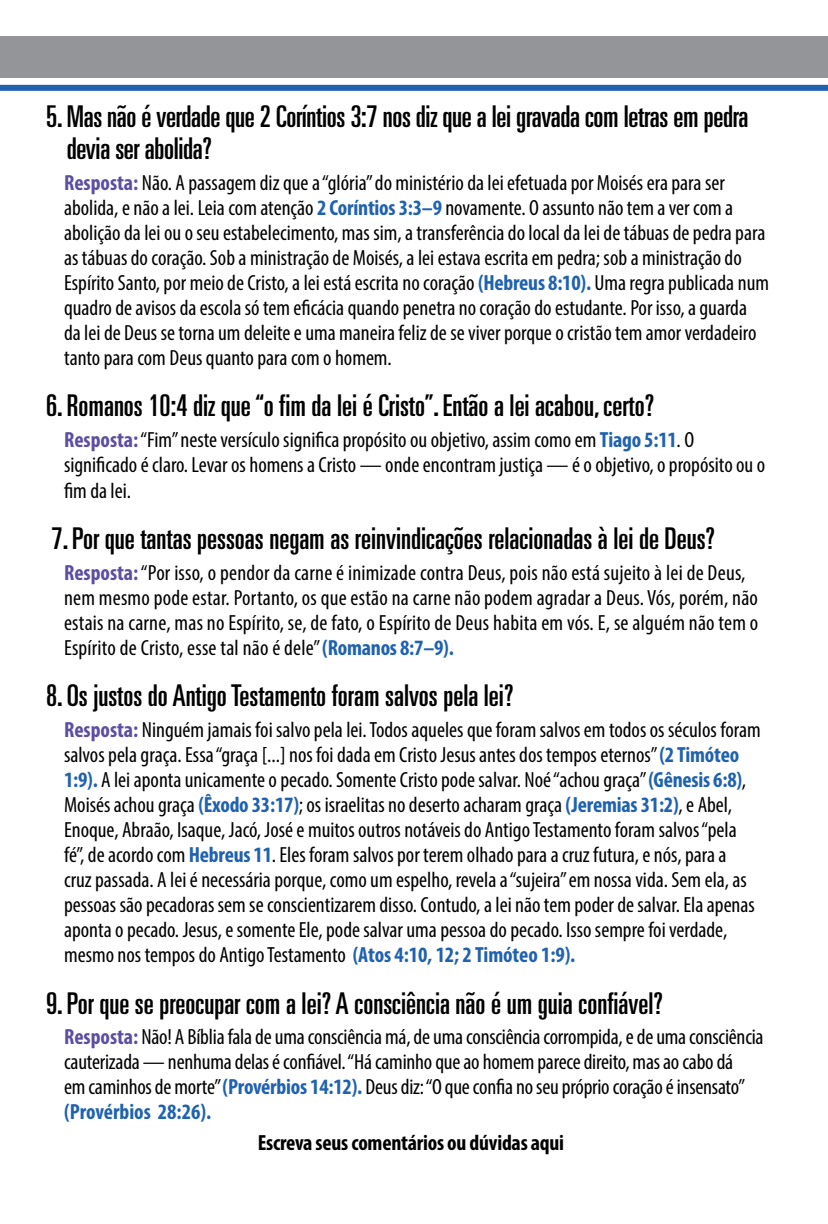
<style>
.page{position:relative;width:828px;height:1224px;background:#fff}
.page>*{position:absolute;margin:0;border:0;box-sizing:border-box;transform-origin:0 0}
.t1{font:ultra-condensed 30px/32px "Univers";color:#000}
.t2{font:condensed 22px/25px "Myriad Pro";color:#000}
.t3{font:700 condensed 22px "Myriad Pro";letter-spacing:-.01em;color:#000}
.s1{font-weight:700;color:#5e4ea0}
.s2{font-weight:700;color:#2062af}
</style>
<div class="page">
<div style="left:0;top:36px;width:828px;height:42px;background:#939598"></div>
<div style="left:0;top:85px;width:828px;height:6px;background:#2062af"></div>
<h1 class="t1" style="left:67px;top:100px;width:683px;text-indent:-21px">5. Mas não é verdade que 2 Coríntios 3:7 nos diz que a lei gravada com letras em pedra devia ser abolida?</h1>
<p class="t2" style="left:64px;top:170px;width:706px"><span class="s1">Resposta:</span> Não. A passagem diz que a “glória” do ministério da lei efetuada por Moisés era para ser abolida, e não a lei. Leia com atenção <span class="s2">2 Coríntios 3:3–9</span> novamente. O assunto não tem a ver com a abolição da lei ou o seu estabelecimento, mas sim, a transferência do local da lei de tábuas de pedra para as tábuas do coração. Sob a ministração de Moisés, a lei estava escrita em pedra; sob a ministração do Espírito Santo, por meio de Cristo, a lei está escrita no coração <span class="s2">(Hebreus 8:10).</span> Uma regra publicada num quadro de avisos da escola só tem eficácia quando penetra no coração do estudante. Por isso, a guarda da lei de Deus se torna um deleite e uma maneira feliz de se viver porque o cristão tem amor verdadeiro tanto para com Deus quanto para com o homem.</p>
<h1 class="t1" style="left:46px;top:390px;width:610px">6. Romanos 10:4 diz que “o fim da lei é Cristo”. Então a lei acabou, certo?</h1>
<p class="t2" style="left:64px;top:427px;width:703px"><span class="s1">Resposta:</span> “Fim” neste versículo significa propósito ou objetivo, assim como em <span class="s2">Tiago 5:11</span>. O significado é claro. Levar os homens a Cristo — onde encontram justiça — é o objetivo, o propósito ou o fim da lei.</p>
<h1 class="t1" style="left:52px;top:522px;width:665px">7. Por que tantas pessoas negam as reinvindicações relacionadas à lei de Deus?</h1>
<p class="t2" style="left:64px;top:559px;width:696px"><span class="s1">Resposta:</span> “Por isso, o pendor da carne é inimizade contra Deus, pois não está sujeito à lei de Deus, nem mesmo pode estar. Portanto, os que estão na carne não podem agradar a Deus. Vós, porém, não estais na carne, mas no Espírito, se, de fato, o Espírito de Deus habita em vós. E, se alguém não tem o Espírito de Cristo, esse tal não é dele” <span class="s2">(Romanos 8:7–9).</span></p>
<h1 class="t1" style="left:46px;top:679px;width:469px">8. Os justos do Antigo Testamento foram salvos pela lei?</h1>
<p class="t2" style="left:64px;top:717px;width:698px"><span class="s1">Resposta:</span> Ninguém jamais foi salvo pela lei. Todos aqueles que foram salvos em todos os séculos foram salvos pela graça. Essa “graça [...] nos foi dada em Cristo Jesus antes dos tempos eternos” <span class="s2">(2 Timóteo 1:9).</span> A lei aponta unicamente o pecado. Somente Cristo pode salvar. Noé “achou graça” <span class="s2">(Gênesis 6:8)</span>, Moisés achou graça <span class="s2">(Êxodo 33:17)</span>; os israelitas no deserto acharam graça <span class="s2">(Jeremias 31:2)</span>, e Abel, Enoque, Abraão, Isaque, Jacó, José e muitos outros notáveis do Antigo Testamento foram salvos “pela fé”, de acordo com <span class="s2">Hebreus 11</span>. Eles foram salvos por terem olhado para a cruz futura, e nós, para a<br>cruz passada. A lei é necessária porque, como um espelho, revela a “sujeira” em nossa vida. Sem ela, as pessoas são pecadoras sem se conscientizarem disso. Contudo, a lei não tem poder de salvar. Ela apenas aponta o pecado. Jesus, e somente Ele, pode salvar uma pessoa do pecado. Isso sempre foi verdade, mesmo nos tempos do Antigo Testamento <span class="s2">(Atos 4:10, 12; 2 Timóteo 1:9).</span></p>
<h1 class="t1" style="left:46px;top:987px;width:618px">9. Por que se preocupar com a lei? A consciência não é um guia confiável?</h1>
<p class="t2" style="left:64px;top:1024px;width:701px"><span class="s1">Resposta:</span> Não! A Bíblia fala de uma consciência má, de uma consciência corrompida, e de uma consciência cauterizada — nenhuma delas é confiável. “Há caminho que ao homem parece direito, mas ao cabo dá<br>em caminhos de morte” <span class="s2">(Provérbios 14:12).</span> Deus diz: “O que confia no seu próprio coração é insensato” <span class="s2">(Provérbios 28:26).</span></p>
<p class="t3" style="left:258px;top:1129px;width:308px">Escreva seus comentários ou dúvidas aqui</p>
</div>
